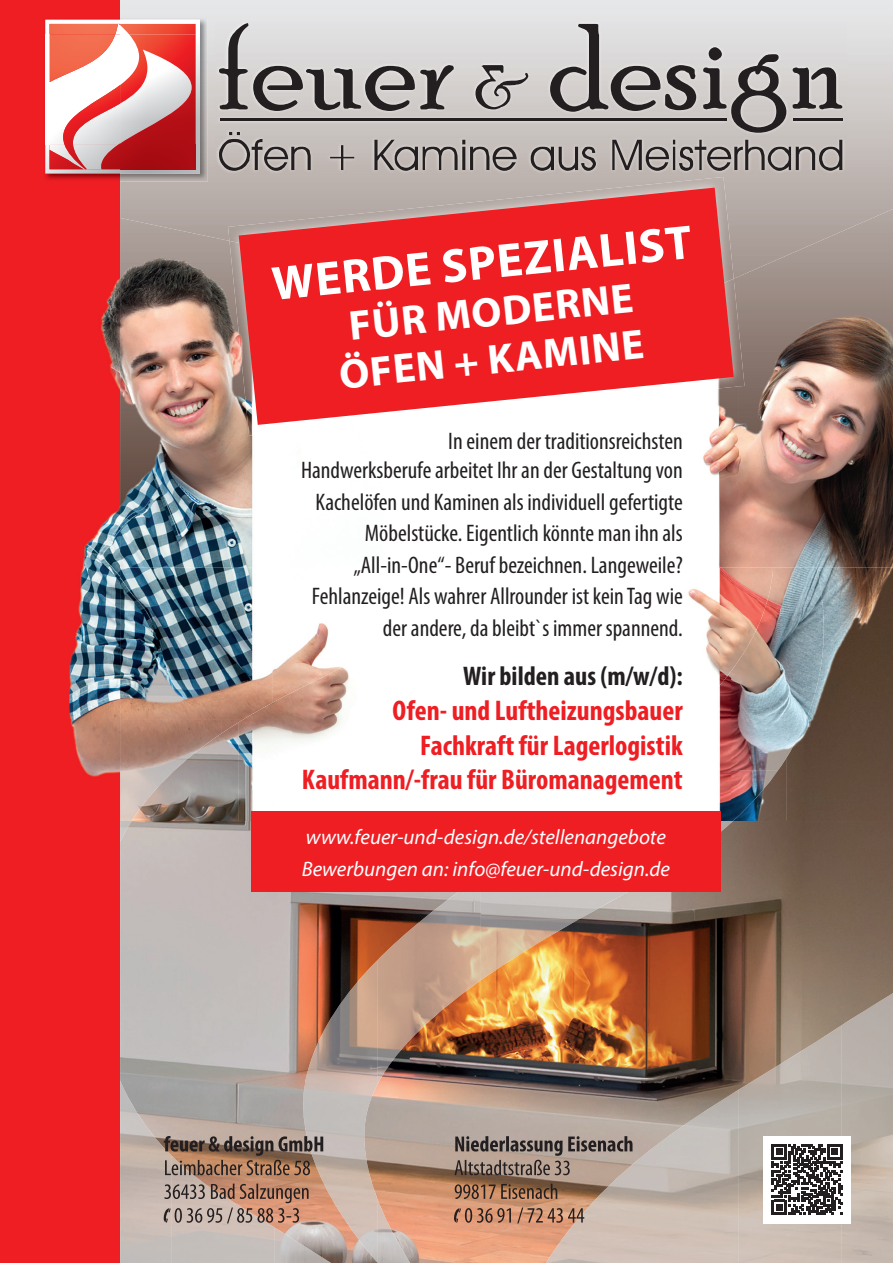
<style>
.page{position:relative;width:893px;height:1263px;background:#fff}
.page>*{position:absolute;margin:0;border:0;box-sizing:border-box;transform-origin:0 0}
.t1{font:700 48px "Myriad Pro";color:#fff}
.t2{font:700 42px/47.4px "Myriad Pro";color:#fff;text-align:center}
.t3{font:700 condensed 28.5px/34.2px "Myriad Pro";color:#ee1e23;text-align:right}
.t4{font:700 condensed 27px "Myriad Pro";color:#231f20}
.t5{font:condensed 24px/31.5px "Myriad Pro";color:#231f20;text-align:right}
.t6{font:italic 21px/32px "Myriad Pro";color:#fff}
</style>
<div class="page">
<img style="left:120px;top:821px;width:243px;height:442px">
<img style="left:363px;top:821px;width:530px;height:442px">
<svg style="left:120px;top:0;width:773px;height:241px;background:#d2cecc"></svg>
<div style="left:0;top:0;width:120px;height:1263px;background:#ee1e23"></div>
<img style="left:45px;top:18px;width:163px;height:163px">
<div style="left:45px;top:34px;width:75px;height:111px;background:#fff"></div>
<img style="left:45px;top:20px;width:155px;height:14px">
<img style="left:45px;top:145px;width:155px;height:29px">
<img style="left:196px;top:34px;width:4px;height:111px">
<img style="left:50px;top:24px;width:65px;height:10px">
<img style="left:50px;top:34px;width:65px;height:48px">
<img style="left:120px;top:24px;width:76px;height:121px">
<svg style="left:115px;top:24px;width:14px;height:10px"></svg>
<img style="left:65px;top:145px;width:131px;height:24px">
<img style="left:63px;top:85px;width:57px;height:60px">
<img style="left:50px;top:150px;width:34px;height:19px">
<img style="left:215px;top:20px;width:631px;height:154px">
<svg style="left:219px;top:23px;width:623px;height:109px;background:#b8b5b4"></svg>
<svg style="left:219px;top:132px;width:623px;height:39px;background:#a7a19e"></svg>
<hr style="left:220px;top:119px;width:506px;height:2px;background:#231f20">
<hr style="left:793px;top:119px;width:49px;height:2px;background:#231f20">
<img style="left:120px;top:568px;width:152px;height:152px">
<img style="left:275px;top:623px;width:54px;height:46px">
<img style="left:731px;top:568px;width:55px;height:202px">
<img style="left:272px;top:669px;width:20px;height:23px">
<img style="left:680px;top:685px;width:51px;height:136px">
<img style="left:120px;top:720px;width:102px;height:101px">
<img style="left:222px;top:720px;width:16px;height:2px">
<img style="left:731px;top:770px;width:2px;height:51px">
<img style="left:680px;top:568px;width:40px;height:152px">
<img style="left:720px;top:568px;width:53px;height:117px">
<img style="left:292px;top:638px;width:107px;height:174px">
<img style="left:238px;top:692px;width:54px;height:129px">
<img style="left:132px;top:722px;width:107px;height:99px">
<img style="left:399px;top:811px;width:268px;height:1px">
<img style="left:680px;top:720px;width:7px;height:18px">
<img style="left:786px;top:568px;width:107px;height:253px">
<img style="left:733px;top:758px;width:53px;height:63px">
<img style="left:120px;top:218px;width:133px;height:350px">
<img style="left:738px;top:209px;width:155px;height:359px">
<img style="left:703px;top:436px;width:36px;height:132px">
<img style="left:69px;top:278px;width:51px;height:499px">
<img style="left:228px;top:177px;width:506px;height:119px">
<img style="left:229px;top:241px;width:515px;height:195px">
<svg style="left:239px;top:188px;width:495px;height:237px;background:#e74548"></svg>
<div style="left:251px;top:812px;width:470px;height:80px;background:#ee1e23"></div>
<div style="left:763px;top:1136px;width:88px;height:87px;background:#fff"></div>
<svg style="left:772px;top:1144px;width:70px;height:71px"></svg>
<svg style="left:164px;top:1136px;width:159px;height:39px;background:#886d5c"></svg>
<svg style="left:164px;top:1183px;width:145px;height:40px;background:#ac8b7b"></svg>
<svg style="left:455px;top:1183px;width:102px;height:16px;background:#8b6348"></svg>
<svg style="left:454px;top:1136px;width:178px;height:39px;background:#92837a"></svg>
<svg style="left:454px;top:1207px;width:130px;height:16px;background:#b17f65"></svg>
<h1 class="t1" style="left:269px;top:254px;width:423px;rotate:-6deg">WERDE SPEZIALIST</h1>
<h2 class="t2" style="left:332px;top:303px;width:308px;rotate:-6deg">FÜR MODERNE<br>ÖFEN + KAMINE</h2>
<p class="t5" style="left:301px;top:426px;width:383px;line-height:29.1px">In einem der traditionsreichsten<br>Handwerksberufe arbeitet Ihr an der Gestaltung von</p>
<p class="t5" style="left:312px;top:486px;width:372px">Kachelöfen und Kaminen als individuell gefertigte Möbelstücke. Eigentlich könnte man ihn als „All-in-One“- Beruf bezeichnen. Langeweile?<br>Fehlanzeige! Als wahrer Allrounder ist kein Tag wie der andere, da bleibt`s immer spannend.</p>
<p class="t4" style="left:463px;top:659px;width:221px">Wir bilden aus (m/w/d):</p>
<p class="t3" style="left:302px;top:693px;width:382px">Ofen- und Luftheizungsbauer<br>Fachkraft für Lagerlogistik<br>Kaufmann/-frau für Büromanagement</p>
<p class="t6" style="left:302px;top:821px;width:370px">www.feuer-und-design.de/stellenangebote<br>Bewerbungen an: info@feuer-und-design.de</p>
</div>
